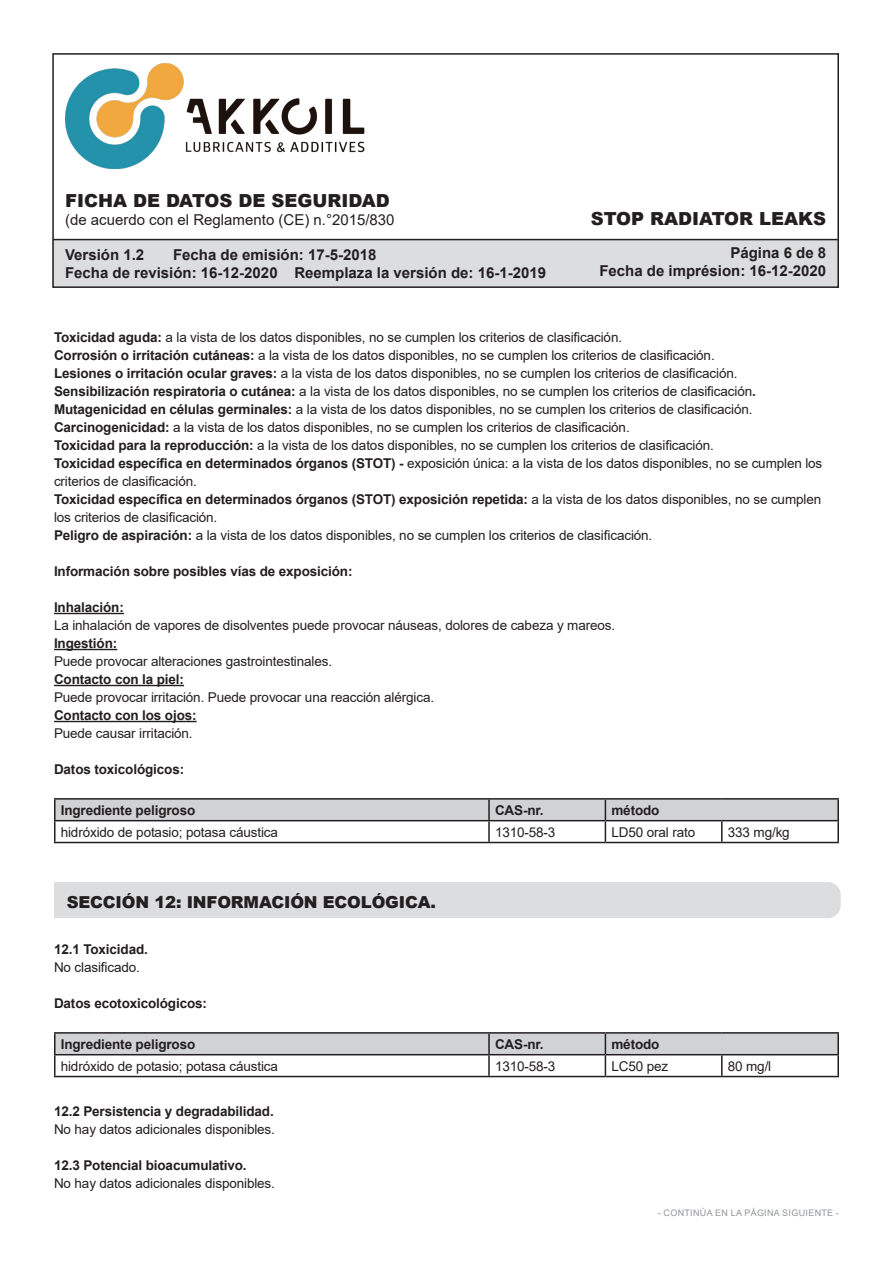
<style>
.page{position:relative;width:893px;height:1263px;background:#fff}
.page>*{position:absolute;margin:0;border:0;box-sizing:border-box;transform-origin:0 0}
.t1{font:900 18px "Arial";color:#231f20}
.t2{font:900 16.5px "Arial";letter-spacing:-.01em;color:#231f20}
.t3{font:700 15px/18px "Arial";color:#231f20}
.t4{font:15px "Arial";color:#231f20}
.t5{font:13.5px/18px "Arial";letter-spacing:-.01em;color:#231f20}
.t6{font:700 13.5px "Arial";letter-spacing:-.01em;color:#231f20}
.t7{font:9px "Arial";letter-spacing:.035em;color:#939598}
.s1{font-weight:700}
</style>
<div class="page">
<div style="left:52px;top:240px;width:787px;height:48px;background:#dcdddf"></div>
<div style="left:52px;top:53px;width:787px;height:235px;border:2px solid #231f20"></div>
<img style="left:65px;top:64px;width:300px;height:104px">
<hr style="left:53px;top:239px;width:785px;height:1px;background:#231f20">
<hr style="left:54px;top:613px;width:70px;height:1px;background:#231f20">
<hr style="left:54px;top:649px;width:63px;height:1px;background:#231f20">
<hr style="left:54px;top:685px;width:130px;height:1px;background:#231f20">
<hr style="left:54px;top:721px;width:143px;height:1px;background:#231f20">
<hr style="left:54px;top:798px;width:435px;height:2px;background:#231f20">
<hr style="left:54px;top:800px;width:2px;height:20px;background:#231f20">
<hr style="left:489px;top:798px;width:116px;height:2px;background:#231f20">
<hr style="left:605px;top:798px;width:117px;height:2px;background:#231f20">
<hr style="left:722px;top:798px;width:117px;height:2px;background:#231f20">
<hr style="left:837px;top:800px;width:2px;height:20px;background:#231f20">
<hr style="left:54px;top:820px;width:435px;height:1px;background:#231f20">
<hr style="left:54px;top:821px;width:2px;height:21px;background:#231f20">
<svg style="left:55px;top:799px;width:783px;height:43px"></svg>
<hr style="left:722px;top:820px;width:117px;height:1px;background:#231f20">
<hr style="left:721px;top:821px;width:2px;height:21px;background:#231f20">
<hr style="left:837px;top:821px;width:2px;height:21px;background:#231f20">
<hr style="left:54px;top:842px;width:435px;height:1px;background:#231f20">
<hr style="left:489px;top:842px;width:116px;height:1px;background:#231f20">
<hr style="left:605px;top:842px;width:117px;height:1px;background:#231f20">
<hr style="left:722px;top:842px;width:117px;height:1px;background:#231f20">
<div style="left:54px;top:882px;width:787px;height:36px;background:#dcdddf"></div>
<hr style="left:54px;top:1032px;width:435px;height:2px;background:#231f20">
<hr style="left:54px;top:1034px;width:2px;height:20px;background:#231f20">
<hr style="left:489px;top:1032px;width:116px;height:2px;background:#231f20">
<hr style="left:605px;top:1032px;width:117px;height:2px;background:#231f20">
<hr style="left:722px;top:1032px;width:117px;height:2px;background:#231f20">
<hr style="left:837px;top:1034px;width:2px;height:20px;background:#231f20">
<hr style="left:54px;top:1054px;width:435px;height:1px;background:#231f20">
<hr style="left:54px;top:1055px;width:2px;height:21px;background:#231f20">
<svg style="left:55px;top:1033px;width:783px;height:43px"></svg>
<hr style="left:722px;top:1054px;width:117px;height:1px;background:#231f20">
<hr style="left:721px;top:1055px;width:2px;height:21px;background:#231f20">
<hr style="left:837px;top:1055px;width:2px;height:21px;background:#231f20">
<hr style="left:54px;top:1076px;width:435px;height:1px;background:#231f20">
<hr style="left:489px;top:1076px;width:116px;height:1px;background:#231f20">
<hr style="left:605px;top:1076px;width:117px;height:1px;background:#231f20">
<hr style="left:722px;top:1076px;width:117px;height:1px;background:#231f20">
<h1 class="t1" style="left:65px;top:187px;width:326px">FICHA DE DATOS DE SEGURIDAD</h1>
<p class="t4" style="left:65px;top:209px;width:331px">(de acuerdo con el Reglamento (CE) n.°2015/830</p>
<p class="t3" style="left:65px;top:246px;width:81px">Versión 1.2</p>
<p class="t3" style="left:65px;top:246px;width:483px;text-indent:108px">Fecha de emisión: 17-5-2018<br>Fecha de revisión: 16-12-2020 Reemplaza la versión de: 16-1-2019</p>
<h1 class="t1" style="left:591px;top:206px;width:237px">STOP RADIATOR LEAKS</h1>
<p class="t3" style="left:599px;top:244px;width:228px;text-align:right">Página 6 de 8<br>Fecha de imprésion: 16-12-2020</p>
<p class="t5" style="left:54px;top:328px;width:570px"><span class="s1">Toxicidad aguda:</span> a la vista de los datos disponibles, no se cumplen los criterios de clasificación.</p>
<p class="t5" style="left:54px;top:346px;width:662px"><span class="s1">Corrosión o irritación cutáneas:</span> a la vista de los datos disponibles, no se cumplen los criterios de clasificación.</p>
<p class="t5" style="left:54px;top:364px;width:685px"><span class="s1">Lesiones o irritación ocular graves:</span> a la vista de los datos disponibles, no se cumplen los criterios de clasificación.</p>
<p class="t5" style="left:54px;top:382px;width:703px"><span class="s1">Sensibilización respiratoria o cutánea:</span> a la vista de los datos disponibles, no se cumplen los criterios de clasificación<span class="s1">.</span></p>
<p class="t5" style="left:54px;top:400px;width:700px"><span class="s1">Mutagenicidad en células germinales:</span> a la vista de los datos disponibles, no se cumplen los criterios de clasificación.<br><span class="s1">Carcinogenicidad:</span> a la vista de los datos disponibles, no se cumplen los criterios de clasificación.</p>
<p class="t5" style="left:54px;top:436px;width:661px"><span class="s1">Toxicidad para la reproducción:</span> a la vista de los datos disponibles, no se cumplen los criterios de clasificación.</p>
<p class="t5" style="left:54px;top:454px;width:770px"><span class="s1">Toxicidad específica en determinados órganos (STOT) -</span> exposición única: a la vista de los datos disponibles, no se cumplen los criterios de clasificación.</p>
<p class="t5" style="left:54px;top:490px;width:769px"><span class="s1">Toxicidad específica en determinados órganos (STOT) exposición repetida:</span> a la vista de los datos disponibles, no se cumplen los criterios de clasificación.</p>
<p class="t5" style="left:54px;top:526px;width:600px"><span class="s1">Peligro de aspiración:</span> a la vista de los datos disponibles, no se cumplen los criterios de clasificación.</p>
<p class="t6" style="left:54px;top:562px;width:300px">Información sobre posibles vías de exposición:</p>
<p class="t5" style="left:54px;top:598px;width:563px"><span class="s1">Inhalación:<br></span>La inhalación de vapores de disolventes puede provocar náuseas, dolores de cabeza y mareos.</p>
<p class="t5" style="left:54px;top:634px;width:280px"><span class="s1">Ingestión:<br></span>Puede provocar alteraciones gastrointestinales.<br><span class="s1">Contacto con la piel:</span></p>
<p class="t5" style="left:54px;top:688px;width:382px">Puede provocar irritación. Puede provocar una reacción alérgica.<br><span class="s1">Contacto con los ojos:</span></p>
<p class="t5" style="left:54px;top:724px;width:140px">Puede causar irritación.</p>
<p class="t6" style="left:54px;top:760px;width:132px">Datos toxicológicos:</p>
<p class="t6" style="left:61px;top:800px;width:136px">Ingrediente peligroso</p>
<p class="t6" style="left:495px;top:800px;width:50px">CAS-nr.</p>
<p class="t6" style="left:611px;top:800px;width:50px">método</p>
<p class="t5" style="left:61px;top:823px;width:219px">hidróxido de potasio; potasa cáustica</p>
<p class="t5" style="left:495px;top:823px;width:62px">1310-58-3</p>
<p class="t5" style="left:611px;top:823px;width:85px">LD50 oral rato</p>
<p class="t5" style="left:728px;top:823px;width:63px">333 mg/kg</p>
<p class="t2" style="left:67px;top:890px;width:371px">SECCIÓN 12: INFORMACIÓN ECOLÓGICA.</p>
<p class="t6" style="left:54px;top:940px;width:95px">12.1 Toxicidad.</p>
<p class="t5" style="left:54px;top:958px;width:88px">No clasificado.</p>
<p class="t6" style="left:54px;top:994px;width:155px">Datos ecotoxicológicos:</p>
<p class="t6" style="left:61px;top:1034px;width:136px">Ingrediente peligroso</p>
<p class="t6" style="left:495px;top:1034px;width:50px">CAS-nr.</p>
<p class="t6" style="left:611px;top:1034px;width:50px">método</p>
<p class="t5" style="left:61px;top:1057px;width:219px">hidróxido de potasio; potasa cáustica</p>
<p class="t5" style="left:495px;top:1057px;width:62px">1310-58-3</p>
<p class="t5" style="left:611px;top:1057px;width:58px">LC50 pez</p>
<p class="t5" style="left:728px;top:1057px;width:45px">80 mg/l</p>
<p class="t6" style="left:54px;top:1102px;width:221px">12.2 Persistencia y degradabilidad.</p>
<p class="t5" style="left:54px;top:1120px;width:222px">No hay datos adicionales disponibles.</p>
<p class="t6" style="left:54px;top:1156px;width:194px">12.3 Potencial bioacumulativo.</p>
<p class="t5" style="left:54px;top:1174px;width:222px">No hay datos adicionales disponibles.</p>
<p class="t7" style="left:658px;top:1206px;width:183px">- CONTINÚA EN LA PÁGINA SIGUIENTE -</p>
</div>
